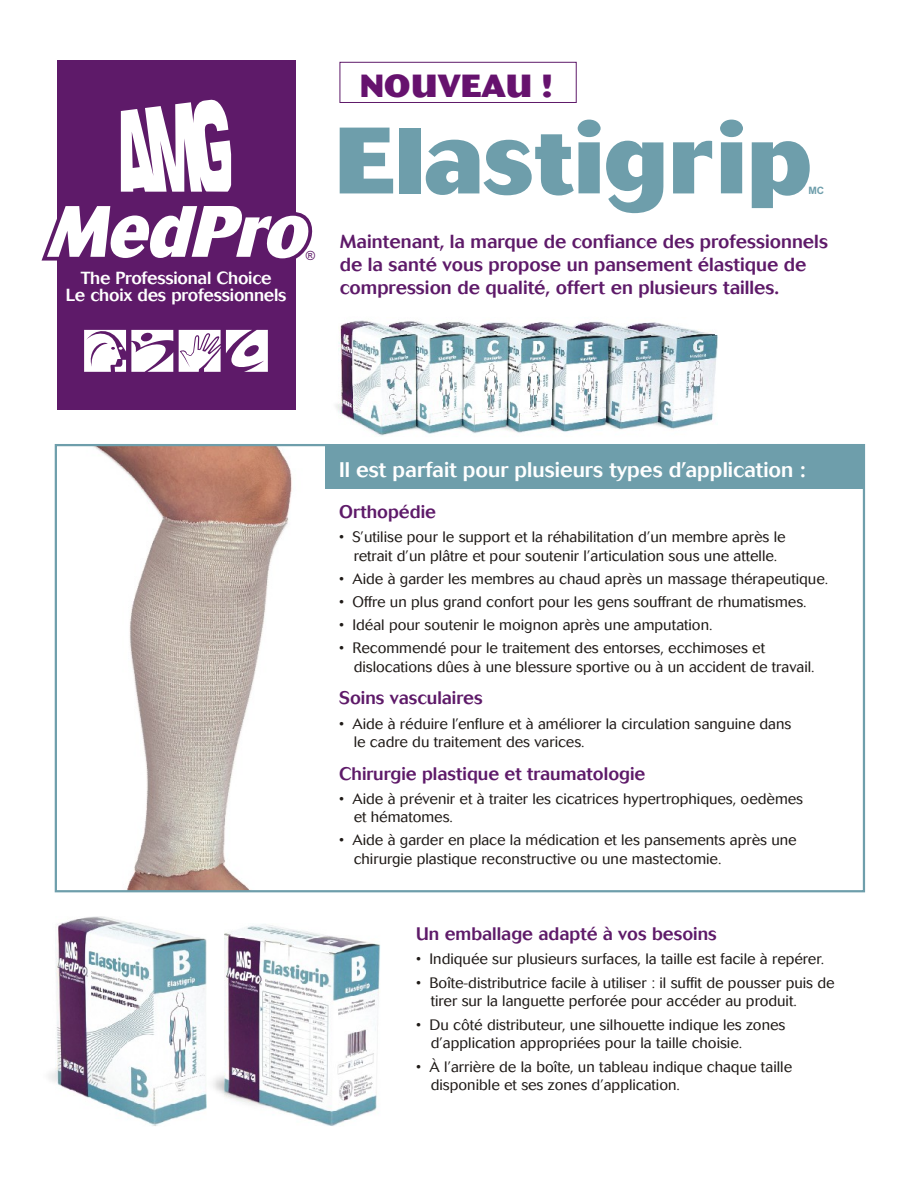
<style>
.page{position:relative;width:918px;height:1188px;background:#fff}
.page>*{position:absolute;margin:0;border:0;box-sizing:border-box;transform-origin:0 0}
.t1{font:800 93.3px "Cosmos";color:#6e9eab}
.t2{font:italic 800 71.85px "Cosmos";color:#fff;scale:.86 1}
.t3{font:800 31.65px "Cosmos";color:#66126e}
.t4{font:500 21px "Cosmos";color:#fff}
.t5{font:500 18.75px/23.1px "Cosmos";color:#5e1a69}
.t6{font:500 18px "Cosmos";color:#5e1a69}
.t7{font:500 17.4px/17.2px "Cosmos";letter-spacing:-.015em;color:#fff;text-align:center}
.t8{font:300 15px/18.5px "Cosmos";color:#1f1a17}
.t9{font:12.6px "Arial";color:#5e1a69}
.t10{font:700 10.2px "Arial";color:#6e9eab}
</style>
<div class="page">
<div style="left:57px;top:61px;width:238px;height:349px;background:#5e1a69"></div>
<svg style="left:121px;top:99px;width:110px;height:93px"></svg>
<svg style="left:84px;top:329px;width:184px;height:43px"></svg>
<img style="left:94px;top:447px;width:198px;height:442px">
<img style="left:206px;top:933px;width:130px;height:193px">
<img style="left:225px;top:924px;width:155px;height:201px">
<img style="left:55px;top:917px;width:151px;height:208px">
<div style="left:340px;top:62px;width:237px;height:41px;background:#fff;border:1px solid #5e1a69"></div>
<div style="left:325px;top:444px;width:539px;height:45px;background:#6e9eab"></div>
<img style="left:339px;top:320px;width:378px;height:116px">
<h2 class="t2" style="left:47px;top:204px;width:321px">MedPro</h2>
<p class="t9" style="left:306px;top:251px;width:11px">®</p>
<p class="t7" style="left:66px;top:271px;width:222px">The Professional Choice<br>Le choix des professionnels</p>
<h3 class="t3" style="left:360px;top:73px;width:194px">NOUVEAU !</h3>
<h1 class="t1" style="left:334px;top:125px;width:480px">Elastigrip</h1>
<p class="t10" style="left:808px;top:186px;width:17px">MC</p>
<p class="t5" style="left:340px;top:232px;width:490px">Maintenant, la marque de confiance des professionnels de la santé vous propose un pansement élastique de compression de qualité, offert en plusieurs tailles.</p>
<h3 class="t4" style="left:339px;top:461px;width:468px">Il est parfait pour plusieurs types d’application :</h3>
<p class="t6" style="left:339px;top:505px;width:98px">Orthopédie</p>
<p class="t8" style="left:339px;top:529px;width:448px;text-align:center">• S’utilise pour le support et la réhabilitation d’un membre après le retrait d’un plâtre et pour soutenir l’articulation sous une attelle.</p>
<p class="t8" style="left:339px;top:571px;width:491px">• Aide à garder les membres au chaud après un massage thérapeutique.</p>
<p class="t8" style="left:339px;top:594px;width:469px">• Offre un plus grand confort pour les gens souffrant de rhumatismes.</p>
<p class="t8" style="left:339px;top:617px;width:375px">• Idéal pour soutenir le moignon après une amputation.</p>
<p class="t8" style="left:354px;top:640px;width:462px;text-indent:-15px">• Recommendé pour le traitement des entorses, ecchimoses et dislocations dûes à une blessure sportive ou à un accident de travail.</p>
<p class="t6" style="left:339px;top:691px;width:145px">Soins vasculaires</p>
<p class="t8" style="left:354px;top:716px;width:439px;text-indent:-15px">• Aide à réduire l’enflure et à améliorer la circulation sanguine dans le cadre du traitement des varices.</p>
<p class="t6" style="left:339px;top:766px;width:308px">Chirurgie plastique et traumatologie</p>
<p class="t8" style="left:354px;top:791px;width:451px;text-indent:-15px">• Aide à prévenir et à traiter les cicatrices hypertrophiques, oedèmes et hématomes.</p>
<p class="t8" style="left:354px;top:832px;width:445px;text-indent:-15px">• Aide à garder en place la médication et les pansements après une chirurgie plastique reconstructive ou une mastectomie.</p>
<p class="t6" style="left:416px;top:926px;width:302px">Un emballage adapté à vos besoins</p>
<p class="t8" style="left:416px;top:951px;width:409px">• Indiquée sur plusieurs surfaces, la taille est facile à repérer.</p>
<p class="t8" style="left:431px;top:975px;width:405px;text-indent:-15px">• Boîte-distributrice facile à utiliser : il suffit de pousser puis de tirer sur la languette perforée pour accéder au produit.</p>
<p class="t8" style="left:431px;top:1017px;width:356px;text-indent:-15px">• Du côté distributeur, une silhouette indique les zones d’application appropriées pour la taille choisie.</p>
<p class="t8" style="left:431px;top:1059px;width:363px;text-indent:-15px">• À l’arrière de la boîte, un tableau indique chaque taille disponible et ses zones d’application.</p>
</div>
